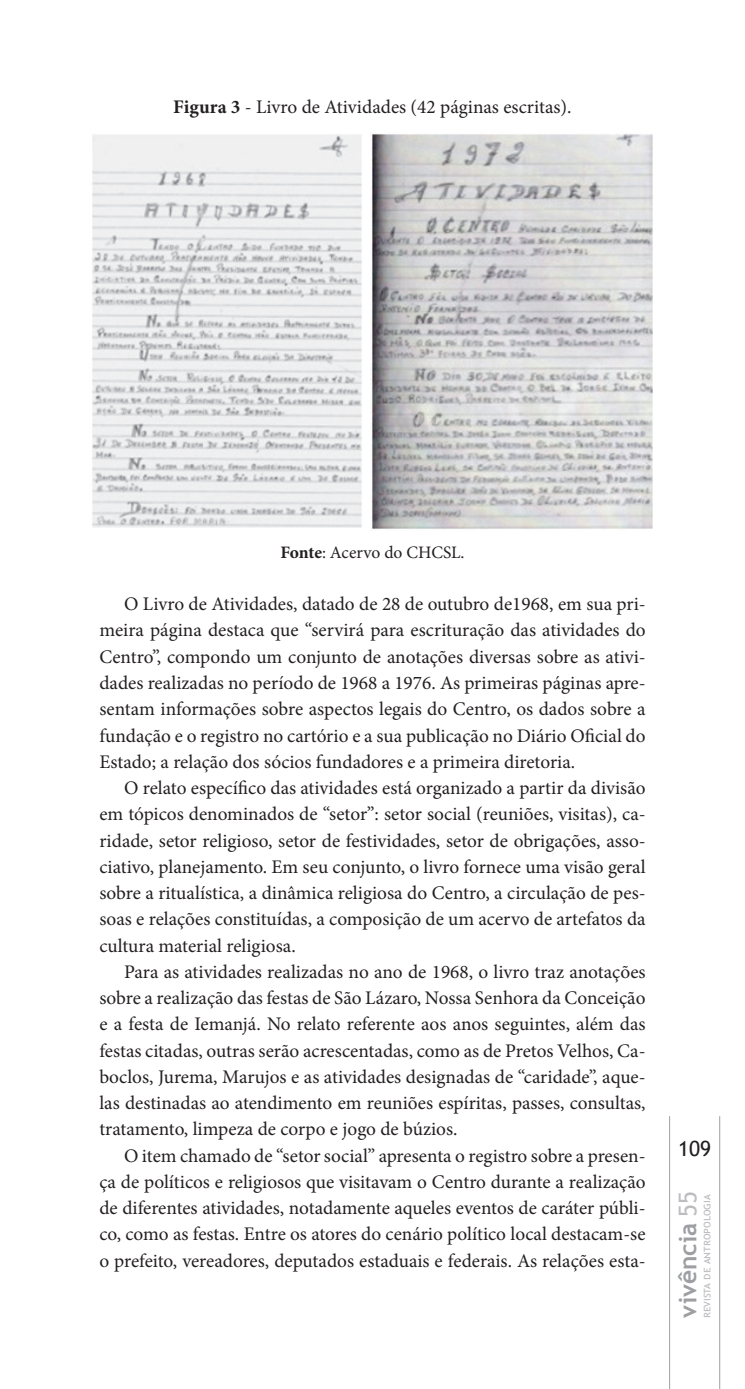
<style>
.page{position:relative;width:745px;height:1389px;background:#fff}
.page>*{position:absolute;margin:0;border:0;box-sizing:border-box;transform-origin:0 0}
.t1{font:700 24.5px "Trebuchet MS";color:#9d9fa2}
.t2{font:21px "Trebuchet MS";color:#231f20}
.t3{font:19.25px/26.2px "Minion Pro";color:#231f20;text-align:justify}
.t4{font:17.5px "Minion Pro";color:#231f20}
.t5{font:11.55px "Trebuchet MS";color:#bcbdc0}
.s1{font-weight:700}
.s2{font-weight:400;color:#bcbdc0}
</style>
<div class="page">
<hr style="left:718px;top:1116px;width:1px;height:273px;background:#9d9fa2">
<hr style="left:668px;top:1116px;width:1px;height:273px;background:#9d9fa2">
<img style="left:92px;top:134px;width:270px;height:394px">
<img style="left:371px;top:133px;width:282px;height:396px">
<p class="t3" style="left:173px;top:94px;width:399px"><span class="s1">Figura 3</span> - Livro de Atividades (42 páginas escritas).</p>
<p class="t4" style="left:280px;top:540px;width:185px"><span class="s1">Fonte</span>: Acervo do CHCSL.</p>
<p class="t3" style="left:99px;top:591px;width:547px;text-indent:25px">O Livro de Atividades, datado de 28 de outubro de1968, em sua pri&shy;meira página destaca que “servirá para escrituração das atividades do Centro”, compondo um conjunto de anotações diversas sobre as ativi&shy;dades realizadas no período de 1968 a 1976. As primeiras páginas apre&shy;sentam informações sobre aspectos legais do Centro, os dados sobre a fundação e o registro no cartório e a sua publicação no Diário Oficial do Estado; a relação dos sócios fundadores e a primeira diretoria.</p>
<p class="t3" style="left:99px;top:775px;width:547px;text-indent:25px">O relato específico das atividades está organizado a partir da divisão em tópicos denominados de “setor”: setor social (reuniões, visitas), ca&shy;ridade, setor religioso, setor de festividades, setor de obrigações, asso&shy;ciativo, planejamento. Em seu conjunto, o livro fornece uma visão geral sobre a ritualística, a dinâmica religiosa do Centro, a circulação de pes&shy;soas e relações constituídas, a composição de um acervo de artefatos da cultura material religiosa.</p>
<p class="t3" style="left:99px;top:959px;width:547px;text-indent:25px">Para as atividades realizadas no ano de 1968, o livro traz anotações sobre a realização das festas de São Lázaro, Nossa Senhora da Conceição e a festa de Iemanjá. No relato referente aos anos seguintes, além das festas citadas, outras serão acrescentadas, como as de Pretos Velhos, Ca&shy;boclos, Jurema, Marujos e as atividades designadas de “caridade”, aque&shy;las destinadas ao atendimento em reuniões espíritas, passes, consultas, tratamento, limpeza de corpo e jogo de búzios.</p>
<p class="t3" style="left:99px;top:1142px;width:547px;text-indent:25px">O item chamado de “setor social” apresenta o registro sobre a presen&shy;ça de políticos e religiosos que visitavam o Centro durante a realização de diferentes atividades, notadamente aqueles eventos de caráter públi&shy;co, como as festas. Entre os atores do cenário político local destacam-se o prefeito, vereadores, deputados estaduais e federais. As relações esta-</p>
<p class="t2" style="left:677px;top:1136px;width:35px">109</p>
<p class="t1" style="left:672px;top:1318px;width:128px;rotate:-90deg">vivência <span class="s2">55</span></p>
<p class="t5" style="left:698px;top:1318px;width:125px;rotate:-90deg">revista de antropologia</p>
</div>
